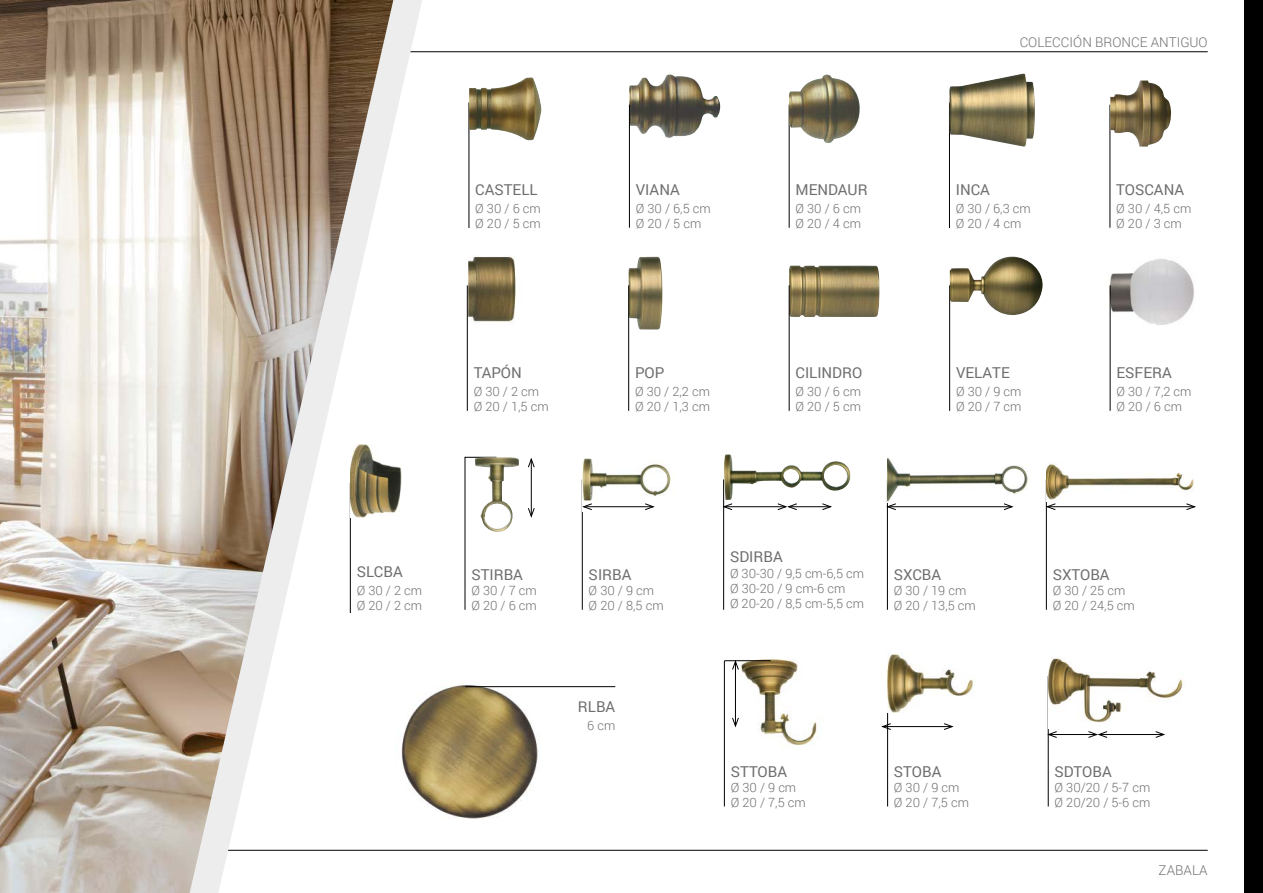
<style>
.page{position:relative;width:1263px;height:893px;background:#fff}
.page>*{position:absolute;margin:0;border:0;box-sizing:border-box;transform-origin:0 0}
.t1{font:15px "Roboto";color:#706f6f}
.t2{font:300 13.5px "Roboto";color:#706f6f}
.t3{font:300 12.75px/15.3px "Roboto";color:#706f6f}
</style>
<div class="page">
<hr style="left:55px;top:51px;width:1153px;height:1px;background:#000">
<hr style="left:55px;top:850px;width:1153px;height:1px;background:#000">
<div style="left:1244px;top:0;width:19px;height:893px;background:#000"></div>
<svg style="left:393px;top:0;width:29px;height:851px"></svg>
<img style="left:1109px;top:258px;width:85px;height:75px">
<hr style="left:723px;top:479px;width:1px;height:131px;background:#000">
<img style="left:723px;top:454px;width:128px;height:46px">
<hr style="left:724px;top:506px;width:62px;height:1px;background:#000">
<svg style="left:723px;top:503px;width:9px;height:7px"></svg>
<hr style="left:789px;top:506px;width:41px;height:1px;background:#000">
<svg style="left:777px;top:503px;width:20px;height:7px"></svg>
<svg style="left:822px;top:503px;width:10px;height:7px"></svg>
<svg style="left:465px;top:457px;width:10px;height:153px"></svg>
<img style="left:475px;top:457px;width:44px;height:75px">
<hr style="left:531px;top:459px;width:1px;height:57px;background:#000">
<svg style="left:528px;top:508px;width:7px;height:9px"></svg>
<svg style="left:528px;top:458px;width:7px;height:10px"></svg>
<hr style="left:582px;top:479px;width:1px;height:131px;background:#000">
<img style="left:582px;top:458px;width:89px;height:54px">
<hr style="left:584px;top:506px;width:69px;height:1px;background:#000">
<svg style="left:583px;top:503px;width:9px;height:7px"></svg>
<svg style="left:645px;top:503px;width:9px;height:7px"></svg>
<hr style="left:888px;top:506px;width:124px;height:1px;background:#000">
<svg style="left:888px;top:503px;width:8px;height:7px"></svg>
<svg style="left:1003px;top:503px;width:10px;height:7px"></svg>
<hr style="left:1047px;top:506px;width:147px;height:1px;background:#000">
<svg style="left:1047px;top:503px;width:9px;height:7px"></svg>
<svg style="left:1186px;top:503px;width:10px;height:7px"></svg>
<hr style="left:1046px;top:479px;width:1px;height:131px;background:#000">
<hr style="left:887px;top:479px;width:1px;height:131px;background:#000">
<img style="left:887px;top:458px;width:141px;height:44px">
<img style="left:1046px;top:463px;width:148px;height:38px">
<img style="left:468px;top:256px;width:48px;height:66px">
<hr style="left:467px;top:285px;width:1px;height:126px;background:#000">
<img style="left:629px;top:256px;width:34px;height:74px">
<hr style="left:628px;top:285px;width:1px;height:126px;background:#000">
<img style="left:789px;top:265px;width:91px;height:52px">
<hr style="left:789px;top:285px;width:1px;height:126px;background:#000">
<hr style="left:949px;top:285px;width:1px;height:126px;background:#000">
<hr style="left:1110px;top:285px;width:1px;height:126px;background:#000">
<img style="left:629px;top:74px;width:92px;height:64px">
<hr style="left:629px;top:105px;width:1px;height:123px;background:#000">
<hr style="left:1110px;top:105px;width:1px;height:123px;background:#000">
<img style="left:950px;top:257px;width:93px;height:63px">
<img style="left:1110px;top:81px;width:62px;height:66px">
<hr style="left:789px;top:105px;width:1px;height:123px;background:#000">
<img style="left:789px;top:74px;width:71px;height:71px">
<hr style="left:469px;top:103px;width:1px;height:125px;background:#000">
<img style="left:469px;top:77px;width:73px;height:63px">
<hr style="left:949px;top:103px;width:1px;height:125px;background:#000">
<hr style="left:883px;top:726px;width:69px;height:1px;background:#000">
<svg style="left:881px;top:723px;width:10px;height:7px"></svg>
<svg style="left:944px;top:723px;width:9px;height:7px"></svg>
<img style="left:734px;top:660px;width:83px;height:86px">
<hr style="left:735px;top:661px;width:1px;height:65px;background:#000">
<svg style="left:732px;top:661px;width:7px;height:9px"></svg>
<svg style="left:732px;top:717px;width:7px;height:10px"></svg>
<hr style="left:724px;top:661px;width:1px;height:145px;background:#000">
<hr style="left:724px;top:660px;width:47px;height:1px;background:#000">
<hr style="left:887px;top:676px;width:1px;height:130px;background:#000">
<img style="left:888px;top:654px;width:86px;height:58px">
<hr style="left:1048px;top:734px;width:48px;height:1px;background:#000">
<svg style="left:1047px;top:731px;width:10px;height:7px"></svg>
<hr style="left:1099px;top:734px;width:65px;height:1px;background:#000">
<svg style="left:1088px;top:731px;width:19px;height:7px"></svg>
<svg style="left:1155px;top:731px;width:10px;height:7px"></svg>
<hr style="left:1048px;top:676px;width:1px;height:130px;background:#000">
<img style="left:1048px;top:658px;width:136px;height:71px">
<img style="left:393px;top:445px;width:9px;height:72px">
<img style="left:395px;top:680px;width:148px;height:144px">
<hr style="left:465px;top:686px;width:150px;height:1px;background:#000">
<img style="left:949px;top:74px;width:86px;height:73px">
<img style="left:0;top:0;width:393px;height:893px">
<p class="t1" style="left:475px;top:179px;width:64px">CASTELL</p>
<p class="t3" style="left:475px;top:200px;width:67px">Ø 30 / 6 cm<br>Ø 20 / 5 cm</p>
<p class="t1" style="left:474px;top:362px;width:50px">TAPÓN</p>
<p class="t3" style="left:474px;top:383px;width:76px">Ø 30 / 2 cm<br>Ø 20 / 1,5 cm</p>
<p class="t1" style="left:636px;top:179px;width:46px">VIANA</p>
<p class="t3" style="left:636px;top:200px;width:76px">Ø 30 / 6,5 cm<br>Ø 20 / 5 cm</p>
<p class="t1" style="left:635px;top:362px;width:31px">POP</p>
<p class="t3" style="left:635px;top:383px;width:76px">Ø 30 / 2,2 cm<br>Ø 20 / 1,3 cm</p>
<p class="t1" style="left:795px;top:179px;width:74px">MENDAUR</p>
<p class="t3" style="left:795px;top:200px;width:67px">Ø 30 / 6 cm<br>Ø 20 / 4 cm</p>
<p class="t1" style="left:795px;top:362px;width:68px">CILINDRO</p>
<p class="t3" style="left:795px;top:383px;width:67px">Ø 30 / 6 cm<br>Ø 20 / 5 cm</p>
<p class="t2" style="left:1020px;top:33px;width:190px">COLECCIÓN BRONCE ANTIGUO</p>
<p class="t1" style="left:956px;top:179px;width:10px">INCA</p>
<p class="t3" style="left:956px;top:200px;width:76px">Ø 30 / 6,3 cm<br>Ø 20 / 4 cm</p>
<p class="t1" style="left:956px;top:362px;width:55px">VELATE</p>
<p class="t3" style="left:956px;top:383px;width:67px">Ø 30 / 9 cm<br>Ø 20 / 7 cm</p>
<p class="t1" style="left:1116px;top:179px;width:69px">TOSCANA</p>
<p class="t3" style="left:1116px;top:200px;width:76px">Ø 30 / 4,5 cm<br>Ø 20 / 3 cm</p>
<p class="t1" style="left:1116px;top:362px;width:57px">ESFERA</p>
<p class="t3" style="left:1116px;top:383px;width:76px">Ø 30 / 7,2 cm<br>Ø 20 / 6 cm</p>
<p class="t1" style="left:357px;top:561px;width:48px">SLCBA</p>
<p class="t3" style="left:357px;top:583px;width:67px">Ø 30 / 2 cm<br>Ø 20 / 2 cm</p>
<p class="t1" style="left:471px;top:564px;width:53px">STIRBA</p>
<p class="t3" style="left:471px;top:582px;width:67px">Ø 30 / 7 cm<br>Ø 20 / 6 cm</p>
<p class="t1" style="left:589px;top:564px;width:44px">SIRBA</p>
<p class="t3" style="left:589px;top:582px;width:76px">Ø 30 / 9 cm<br>Ø 20 / 8,5 cm</p>
<p class="t1" style="left:578px;top:696px;width:39px">RLBA</p>
<p class="t3" style="left:587px;top:717px;width:30px">6 cm</p>
<p class="t1" style="left:730px;top:547px;width:54px">SDIRBA</p>
<p class="t3" style="left:730px;top:565px;width:136px">Ø 30-30 / 9,5 cm-6,5 cm<br>Ø 30-20 / 9 cm-6 cm<br>Ø 20-20 / 8,5 cm-5,5 cm</p>
<p class="t1" style="left:894px;top:564px;width:49px">SXCBA</p>
<p class="t3" style="left:894px;top:582px;width:84px">Ø 30 / 19 cm<br>Ø 20 / 13,5 cm</p>
<p class="t1" style="left:731px;top:761px;width:58px">STTOBA</p>
<p class="t3" style="left:731px;top:779px;width:76px">Ø 30 / 9 cm<br>Ø 20 / 7,5 cm</p>
<p class="t1" style="left:894px;top:761px;width:49px">STOBA</p>
<p class="t3" style="left:894px;top:779px;width:76px">Ø 30 / 9 cm<br>Ø 20 / 7,5 cm</p>
<p class="t1" style="left:1053px;top:564px;width:58px">SXTOBA</p>
<p class="t3" style="left:1053px;top:582px;width:84px">Ø 30 / 25 cm<br>Ø 20 / 24,5 cm</p>
<p class="t1" style="left:1054px;top:761px;width:59px">SDTOBA</p>
<p class="t3" style="left:1054px;top:779px;width:97px">Ø 30/20 / 5-7 cm<br>Ø 20/20 / 5-6 cm</p>
<p class="t2" style="left:1159px;top:861px;width:51px">ZABALA</p>
</div>
